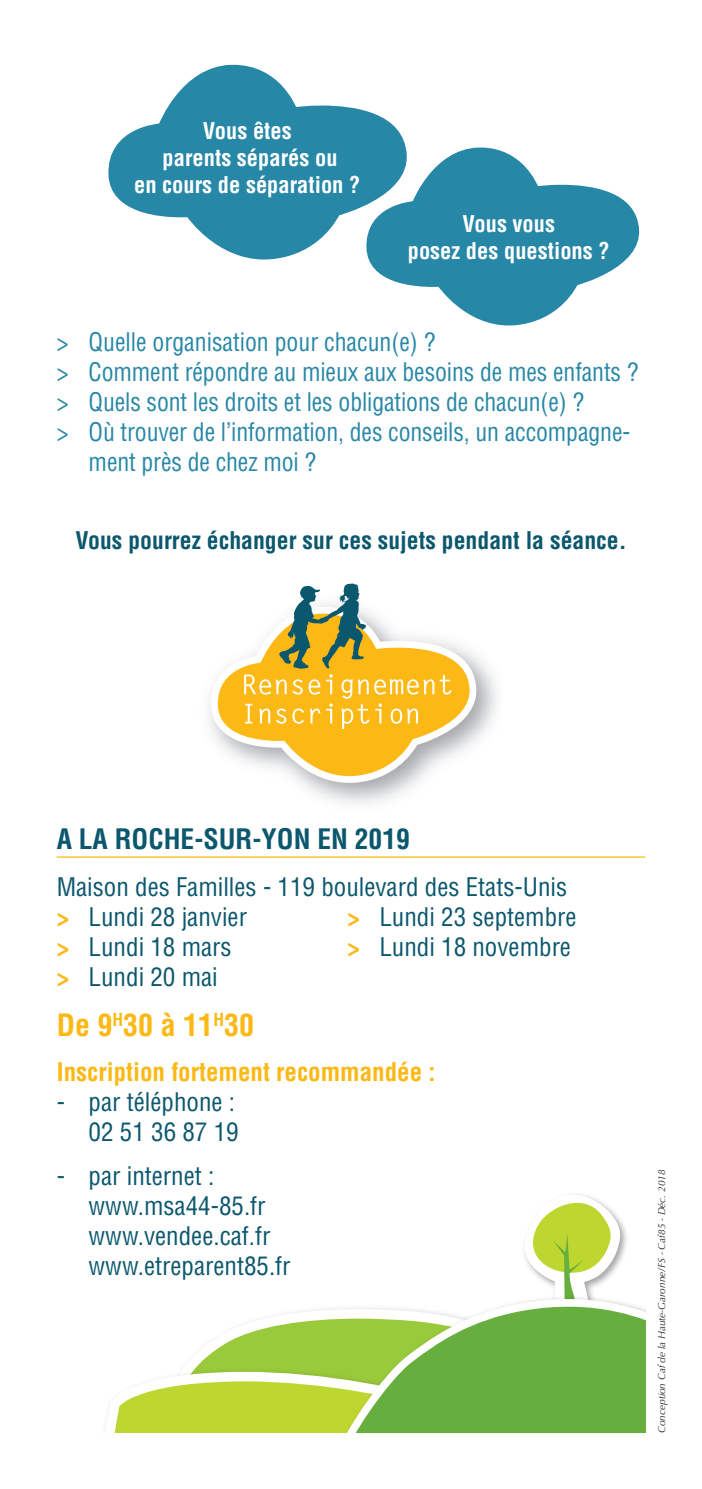
<style>
.page{position:relative;width:702px;height:1489px;background:#fff}
.page>*{position:absolute;margin:0;border:0;box-sizing:border-box;transform-origin:0 0}
.t1{font:700 condensed 30px "Helvetica LT Std";color:#fcb814}
.t2{font:700 condensed 27.5px "Helvetica LT Std";color:#0b576d}
.t3{font:condensed 25px/30px "Helvetica LT Std";color:#0b576d;text-align:right}
.t4{font:condensed 25px/30px "Helvetica LT Std";letter-spacing:-.005em;color:#2787a6;scale:.95 1}
.t5{font:700 condensed 25px "Helvetica LT Std";color:#fcb814}
.t6{font:700 condensed 23.75px "Helvetica LT Std";color:#0b576d}
.t7{font:700 condensed 22.5px/27px "Helvetica LT Std";color:#fff;text-align:center}
.t8{font:italic 10px "Optima";color:#231f20}
.s1{font-weight:700;color:#fcb814}
</style>
<div class="page">
<svg style="left:115px;top:1194px;width:530px;height:237px"></svg>
<svg style="left:108px;top:64px;width:296px;height:196px;fill:#2787a6"></svg>
<svg style="left:365px;top:140px;width:275px;height:186px;fill:#2787a6"></svg>
<hr style="left:57px;top:856px;width:588px;height:1px;background:#fcb814">
<svg style="left:210px;top:607px;width:268px;height:175px"></svg>
<svg style="left:279px;top:583px;width:87px;height:85px"></svg>
<svg style="left:244px;top:674px;width:76px;height:20px;background:#fcc94d"></svg>
<svg style="left:326px;top:674px;width:7px;height:20px"></svg>
<svg style="left:245px;top:703px;width:7px;height:20px"></svg>
<svg style="left:259px;top:708px;width:11px;height:15px"></svg>
<svg style="left:276px;top:708px;width:10px;height:15px"></svg>
<svg style="left:292px;top:708px;width:12px;height:15px"></svg>
<svg style="left:310px;top:708px;width:10px;height:15px"></svg>
<svg style="left:326px;top:703px;width:7px;height:20px"></svg>
<svg style="left:341px;top:675px;width:111px;height:54px;background:#fcc339"></svg>
<p class="t7" style="left:134px;top:117px;width:228px">Vous êtes<br>parents séparés ou<br>en cours de séparation ?</p>
<p class="t7" style="left:408px;top:210px;width:203px">Vous vous<br>posez des questions ?</p>
<p class="t4" style="left:57px;top:327px;width:400px">&gt; Quelle organisation pour chacun(e) ?</p>
<p class="t4" style="left:57px;top:357px;width:614px">&gt; Comment répondre au mieux aux besoins de mes enfants ?</p>
<p class="t4" style="left:57px;top:387px;width:557px">&gt; Quels sont les droits et les obligations de chacun(e) ?</p>
<p class="t4" style="left:89px;top:417px;width:571px;text-indent:-32px">&gt; Où trouver de l’information, des conseils, un accompagne&shy;ment près de chez moi ?</p>
<p class="t6" style="left:75px;top:525px;width:553px">Vous pourrez échanger sur ces sujets pendant la séance.</p>
<p class="t2" style="left:57px;top:822px;width:354px">A LA ROCHE-SUR-YON EN 2019</p>
<p class="t3" style="left:57px;top:871px;width:512px">Maison des Familles - 119 boulevard des Etats-Unis</p>
<p class="t3" style="left:57px;top:901px;width:192px"><span class="s1">&gt;</span> Lundi 28 janvier</p>
<p class="t3" style="left:347px;top:901px;width:231px"><span class="s1">&gt;</span> Lundi 23 septembre</p>
<p class="t3" style="left:57px;top:931px;width:176px"><span class="s1">&gt;</span> Lundi 18 mars</p>
<p class="t3" style="left:347px;top:931px;width:225px"><span class="s1">&gt;</span> Lundi 18 novembre</p>
<p class="t3" style="left:57px;top:961px;width:163px"><span class="s1">&gt;</span> Lundi 20 mai</p>
<p class="t1" style="left:57px;top:1006px;width:199px">De 9<sup>H</sup>30 à 11<sup>H</sup>30</p>
<p class="t5" style="left:57px;top:1055px;width:380px">Inscription fortement recommandée :</p>
<p class="t3" style="left:57px;top:1086px;width:183px">- par téléphone :<br>02 51 36 87 19</p>
<p class="t3" style="left:89px;top:1160px;width:203px;text-align:left;text-indent:-32px">- par internet : www.msa44-85.fr www.vendee.caf.fr www.etreparent85.fr</p>
<p class="t8" style="left:656px;top:1432px;width:265px;rotate:-90deg">Conception Caf de la Haute-Garonne/FS - Caf85 - Déc. 2018</p>
</div>
